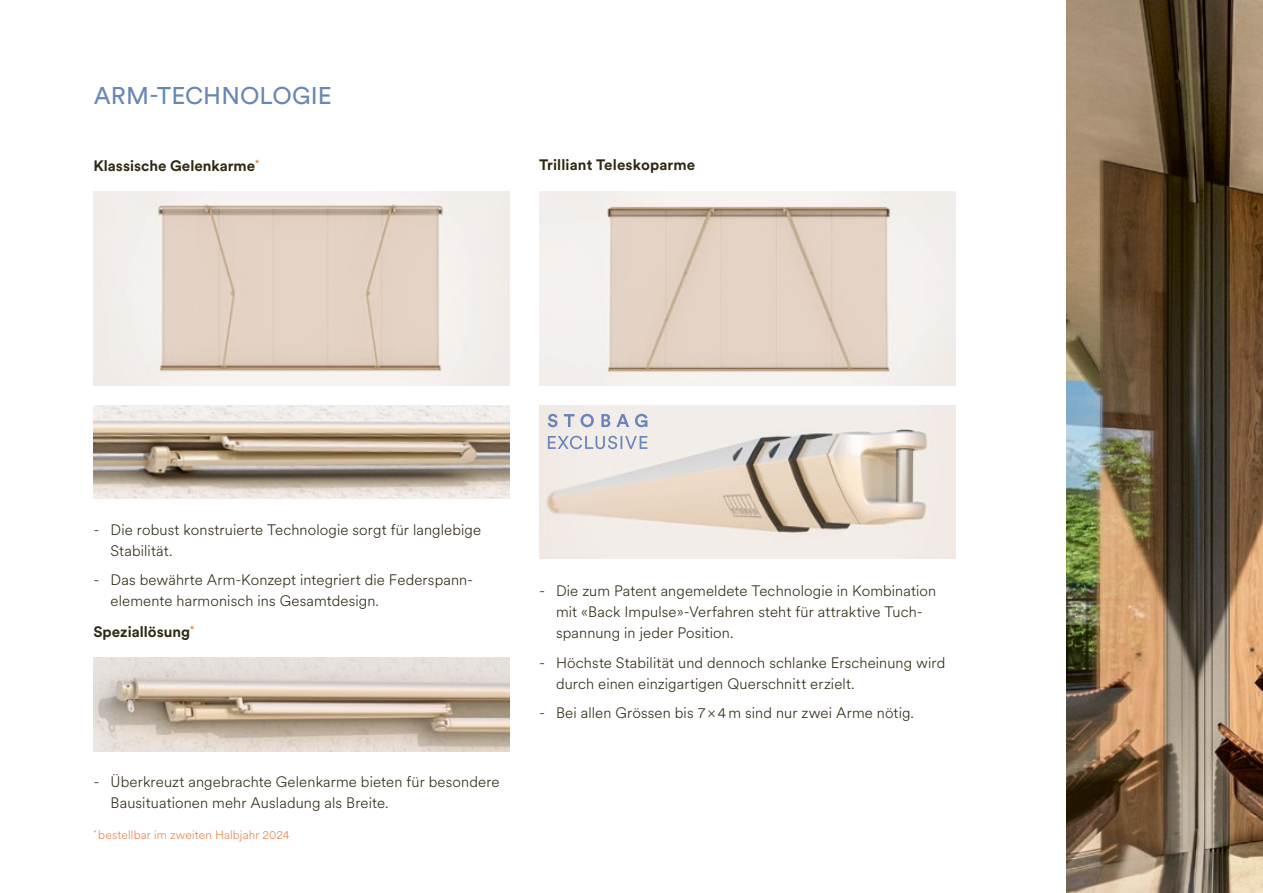
<style>
.page{position:relative;width:1263px;height:893px;background:#fff}
.page>*{position:absolute;margin:0;border:0;box-sizing:border-box;transform-origin:0 0}
.t1{font:24px "Circular XX";letter-spacing:.005em;color:#6787b7}
.t2{font:300 15px/21px "Circular XX";letter-spacing:.01em;color:#2f2912}
.t3{font:700 15px "Circular XX";color:#2f2912}
.t4{font:300 12px "Circular XX";letter-spacing:.01em;color:#ed7e48}
</style>
<div class="page">
<img style="left:1066px;top:0;width:197px;height:893px">
<img style="left:94px;top:405px;width:415px;height:94px">
<img style="left:94px;top:192px;width:415px;height:193px">
<img style="left:539px;top:192px;width:416px;height:193px">
<img style="left:539px;top:405px;width:416px;height:153px">
<svg style="left:548px;top:436px;width:99px;height:13px"></svg>
<svg style="left:548px;top:414px;width:99px;height:13px"></svg>
<img style="left:94px;top:658px;width:415px;height:93px">
<h1 class="t1" style="left:94px;top:79px;width:240px">ARM-TECHNOLOGIE</h1>
<p class="t3" style="left:94px;top:155px;width:167px">Klassische Gelenkarme<sup>*</sup></p>
<p class="t3" style="left:539px;top:155px;width:158px">Trilliant Teleskoparme</p>
<p class="t2" style="left:111px;top:518px;width:372px;text-indent:-17px">- Die robust konstruierte Technologie sorgt für langlebige<br>Stabilität.</p>
<p class="t2" style="left:111px;top:569px;width:362px;text-indent:-17px">- Das bewährte Arm-Konzept integriert die Federspann&shy;elemente harmonisch ins Gesamtdesign.</p>
<p class="t2" style="left:556px;top:580px;width:382px;text-indent:-17px">- Die zum Patent angemeldete Technologie in Kombination mit «Back Impulse»-Verfahren steht für attraktive Tuch&shy;spannung in jeder Position.</p>
<p class="t2" style="left:556px;top:651px;width:391px;text-indent:-17px">- Höchste Stabilität und dennoch schlanke Erscheinung wird durch einen einzigartigen Querschnitt erzielt.</p>
<p class="t2" style="left:539px;top:702px;width:376px">- Bei allen Grössen bis 7×4m sind nur zwei Arme nötig.</p>
<p class="t3" style="left:94px;top:621px;width:102px">Speziallösung<sup>*</sup></p>
<p class="t2" style="left:111px;top:771px;width:391px;text-indent:-17px">- Überkreuzt angebrachte Gelenkarme bieten für besondere<br>Bausituationen mehr Ausladung als Breite.</p>
<p class="t4" style="left:94px;top:827px;width:198px"><sup>*</sup> bestellbar im zweiten Halbjahr 2024</p>
</div>
